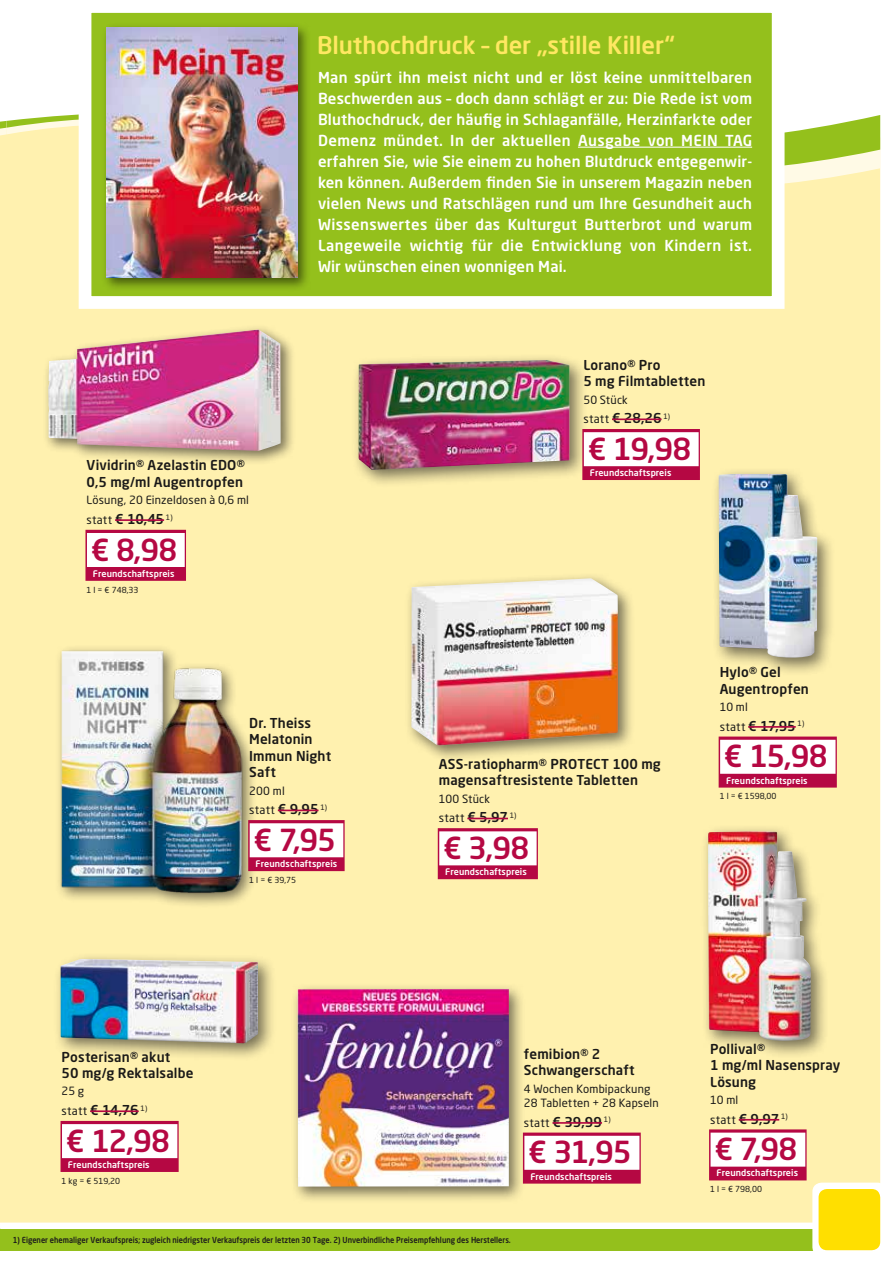
<style>
.page{position:relative;width:893px;height:1263px;background:#fff}
.page>*{position:absolute;margin:0;border:0;box-sizing:border-box;transform-origin:0 0}
._04_Angebotspreis{font:500 30px "Neo Sans Pro";letter-spacing:-.035em;color:#b50843}
.t1{font:500 24px "Neo Sans Pro";letter-spacing:-.005em;color:#ffe862}
.t2{font:500 15px/21px "Neo Sans Pro";letter-spacing:.01em;color:#fff;text-align:justify}
._01_Artikel{font:500 13.5px/16.5px "Neo Sans Pro";letter-spacing:.01em;color:#1a1918}
._03_statt_Preis{font:500 13.5px "Neo Sans Pro";letter-spacing:-.01em;color:#1a1918}
._03_statt_Preis-2{font:11.55px "Neo Sans Pro";letter-spacing:.025em;color:#1a1918}
._02_Text{font:11.25px/14.2px "Neo Sans Pro";letter-spacing:.015em;color:#1a1918}
._07_T_Wirberaten{font:500 9px "Neo Sans Pro";letter-spacing:.01em;color:#fff}
.t3{font:500 8.25px "Neo Sans Pro";color:#1d1d1b;scale:.9 1}
._05_Grundpreis{font:8.25px "Neo Sans Pro";color:#1a1918}
.s1{font-weight:400;font-size:11.55px}
.s2{font-weight:500;font-size:13.5px}
</style>
<div class="page">
<div style="left:0;top:209px;width:880px;height:1013px;background:#fff1af"></div>
<div style="left:0;top:1229px;width:880px;height:21px;background:#94c01c"></div>
<div style="left:812px;top:1182px;width:74px;height:74px;background:#fff;border-radius:9px"></div>
<div style="left:819px;top:1189px;width:61px;height:61px;background:#ffdf00;border-radius:9px"></div>
<svg style="left:0;top:121px;width:6px;height:88px"></svg>
<svg style="left:6px;top:114px;width:874px;height:113px;background:#eae99e"></svg>
<svg style="left:79px;top:12px;width:705px;height:298px;background:#a0c735"></svg>
<hr style="left:578px;top:147px;width:174px;height:1px;background:#fff">
<div style="left:101px;top:22px;width:210px;height:269px;background:#1a1918;opacity:.6"></div>
<img style="left:106px;top:27px;width:192px;height:251px">
<div style="left:53px;top:952px;width:223px;height:109px;background:#1a1918;opacity:.6"></div>
<img style="left:61px;top:959px;width:197px;height:84px">
<div style="left:61px;top:1121px;width:118px;height:51px;background:#b50843"></div>
<div style="left:62px;top:1124px;width:115px;height:34px;background:#fff"></div>
<hr style="left:90px;top:1110px;width:49px;height:2px;background:#b50843">
<div style="left:405px;top:572px;width:230px;height:190px;background:#1a1918;opacity:.6"></div>
<img style="left:411px;top:578px;width:207px;height:167px">
<div style="left:438px;top:828px;width:100px;height:51px;background:#b50843"></div>
<div style="left:439px;top:831px;width:98px;height:34px;background:#fff"></div>
<hr style="left:467px;top:818px;width:41px;height:1px;background:#b50843">
<div style="left:711px;top:467px;width:124px;height:209px;background:#1a1918;opacity:.6"></div>
<img style="left:719px;top:474px;width:98px;height:184px">
<div style="left:719px;top:736px;width:118px;height:52px;background:#b50843"></div>
<div style="left:720px;top:740px;width:115px;height:34px;background:#fff"></div>
<hr style="left:748px;top:726px;width:48px;height:2px;background:#b50843">
<div style="left:42px;top:324px;width:254px;height:141px;background:#1a1918;opacity:.6"></div>
<img style="left:48px;top:330px;width:233px;height:121px">
<div style="left:85px;top:530px;width:101px;height:51px;background:#b50843"></div>
<div style="left:87px;top:533px;width:98px;height:34px;background:#fff"></div>
<hr style="left:115px;top:519px;width:49px;height:2px;background:#b50843">
<div style="left:701px;top:824px;width:128px;height:235px;background:#1a1918;opacity:.6"></div>
<img style="left:708px;top:831px;width:103px;height:210px">
<div style="left:709px;top:1129px;width:98px;height:51px;background:#b50843"></div>
<div style="left:711px;top:1132px;width:94px;height:34px;background:#fff"></div>
<hr style="left:739px;top:1119px;width:40px;height:1px;background:#b50843">
<div style="left:351px;top:353px;width:237px;height:135px;background:#1a1918;opacity:.6"></div>
<img style="left:359px;top:360px;width:210px;height:110px">
<div style="left:582px;top:429px;width:118px;height:51px;background:#b50843"></div>
<div style="left:584px;top:432px;width:115px;height:34px;background:#fff"></div>
<hr style="left:612px;top:418px;width:49px;height:2px;background:#b50843">
<img style="left:28px;top:633px;width:249px;height:273px">
<div style="left:248px;top:820px;width:97px;height:51px;background:#b50843"></div>
<div style="left:250px;top:823px;width:93px;height:34px;background:#fff"></div>
<hr style="left:278px;top:809px;width:41px;height:2px;background:#b50843">
<div style="left:291px;top:982px;width:235px;height:221px;background:#1a1918;opacity:.6"></div>
<img style="left:298px;top:989px;width:211px;height:197px">
<div style="left:523px;top:1132px;width:118px;height:51px;background:#b50843"></div>
<div style="left:524px;top:1136px;width:115px;height:34px;background:#fff"></div>
<hr style="left:553px;top:1122px;width:49px;height:2px;background:#b50843">
<p class="t1" style="left:317px;top:30px;width:359px">Bluthochdruck – der „stille Killer“</p>
<p class="_01_Artikel" style="left:87px;top:457px;width:160px">Vividrin® Azelastin EDO®<br>0,5 mg/ml Augentropfen</p>
<p class="_02_Text" style="left:87px;top:493px;width:164px">Lösung, 20 Einzeldosen à 0,6 ml</p>
<p class="_03_statt_Preis" style="left:87px;top:510px;width:88px"><span class="s1">statt</span> € 10,45 <sup>1)</sup></p>
<p class="_04_Angebotspreis" style="left:91px;top:531px;width:88px">€ 8,98</p>
<p class="_07_T_Wirberaten" style="left:93px;top:568px;width:83px">Freundschaftspreis</p>
<p class="_05_Grundpreis" style="left:87px;top:585px;width:53px">1 l = € 748,33</p>
<p class="t2" style="left:318px;top:67px;width:436px">Man spürt ihn meist nicht und er löst keine unmittelbaren Beschwerden aus – doch dann schlägt er zu: Die Rede ist vom Bluthochdruck, der häufig in Schlaganfälle, Herzinfarkte oder Demenz mündet. In der aktuellen Ausgabe von MEIN TAG erfahren Sie, wie Sie einem zu hohen Blutdruck entgegenwir&shy;ken können. Außerdem finden Sie in unserem Magazin neben vielen News und Ratschlägen rund um Ihre Gesundheit auch Wissenswertes über das Kulturgut Butterbrot und warum Langeweile wichtig für die Entwicklung von Kindern ist.<br>Wir wünschen einen wonnigen Mai.</p>
<p class="_01_Artikel" style="left:583px;top:356px;width:124px">Lorano® Pro<br>5 mg Filmtabletten</p>
<p class="_02_Text" style="left:583px;top:392px;width:46px">50 Stück</p>
<p class="_03_statt_Preis" style="left:583px;top:410px;width:88px"><span class="s1">statt</span> € 28,26 <sup>1)</sup></p>
<p class="_04_Angebotspreis" style="left:588px;top:430px;width:105px">€ 19,98</p>
<p class="_07_T_Wirberaten" style="left:590px;top:467px;width:83px">Freundschaftspreis</p>
<p class="_01_Artikel" style="left:249px;top:714px;width:83px">Dr. Theiss<br>Melatonin<br>Immun Night<br>Saft</p>
<p class="_02_Text" style="left:249px;top:783px;width:37px">200 ml</p>
<p class="_03_statt_Preis-2" style="left:249px;top:803px;width:79px">statt <span class="s2">€ 9,95</span> <sup>1)</sup></p>
<p class="_04_Angebotspreis" style="left:253px;top:821px;width:84px">€ 7,95</p>
<p class="_07_T_Wirberaten" style="left:256px;top:858px;width:83px">Freundschaftspreis</p>
<p class="_05_Grundpreis" style="left:249px;top:875px;width:48px">1 l = € 39,75</p>
<p class="_01_Artikel" style="left:439px;top:755px;width:223px">ASS-ratiopharm® PROTECT 100 mg magensaftresistente Tabletten</p>
<p class="_02_Text" style="left:439px;top:791px;width:53px">100 Stück</p>
<p class="_03_statt_Preis-2" style="left:439px;top:811px;width:79px">statt <span class="s2">€ 5,97</span> <sup>1)</sup></p>
<p class="_04_Angebotspreis" style="left:443px;top:829px;width:88px">€ 3,98</p>
<p class="_07_T_Wirberaten" style="left:445px;top:866px;width:83px">Freundschaftspreis</p>
<p class="_01_Artikel" style="left:720px;top:664px;width:63px">Hylo® Gel</p>
<p class="_01_Artikel" style="left:720px;top:680px;width:91px">Augentropfen</p>
<p class="_02_Text" style="left:720px;top:700px;width:30px">10 ml</p>
<p class="_03_statt_Preis" style="left:720px;top:717px;width:86px"><span class="s1">statt</span> € 17,95 <sup>1)</sup></p>
<p class="_04_Angebotspreis" style="left:724px;top:737px;width:105px">€ 15,98</p>
<p class="_07_T_Wirberaten" style="left:726px;top:774px;width:83px">Freundschaftspreis</p>
<p class="_05_Grundpreis" style="left:720px;top:791px;width:58px">1 l = € 1598,00</p>
<p class="_01_Artikel" style="left:62px;top:1048px;width:133px">Posterisan® akut<br>50 mg/g Rektalsalbe</p>
<p class="_02_Text" style="left:62px;top:1084px;width:24px">25 g</p>
<p class="_03_statt_Preis" style="left:62px;top:1101px;width:87px"><span class="s1">statt</span> € 14,76 <sup>1)</sup></p>
<p class="_04_Angebotspreis" style="left:66px;top:1122px;width:106px">€ 12,98</p>
<p class="_07_T_Wirberaten" style="left:68px;top:1159px;width:83px">Freundschaftspreis</p>
<p class="_05_Grundpreis" style="left:62px;top:1176px;width:60px">1 kg = € 519,20</p>
<p class="_01_Artikel" style="left:524px;top:1045px;width:112px">femibion® 2<br>Schwangerschaft</p>
<p class="_02_Text" style="left:524px;top:1081px;width:136px">4 Wochen Kombipackung<br>28 Tabletten + 28 Kapseln</p>
<p class="_03_statt_Preis" style="left:524px;top:1113px;width:88px"><span class="s1">statt</span> € 39,99 <sup>1)</sup></p>
<p class="_04_Angebotspreis" style="left:528px;top:1133px;width:105px">€ 31,95</p>
<p class="_07_T_Wirberaten" style="left:530px;top:1170px;width:83px">Freundschaftspreis</p>
<p class="t3" style="left:13px;top:1234px;width:555px">1) Eigener ehemaliger Verkaufspreis; zugleich niedrigster Verkaufspreis der letzten 30 Tage. 2) Unverbindliche Preisempfehlung des Herstellers.</p>
<p class="_01_Artikel" style="left:710px;top:1040px;width:132px">Pollival®<br>1 mg/ml Nasenspray<br>Lösung</p>
<p class="_02_Text" style="left:710px;top:1092px;width:30px">10 ml</p>
<p class="_03_statt_Preis-2" style="left:710px;top:1112px;width:79px">statt <span class="s2">€ 9,97</span> <sup>1)</sup></p>
<p class="_04_Angebotspreis" style="left:714px;top:1130px;width:85px">€ 7,98</p>
<p class="_07_T_Wirberaten" style="left:716px;top:1167px;width:83px">Freundschaftspreis</p>
<p class="_05_Grundpreis" style="left:710px;top:1184px;width:53px">1 l = € 798,00</p>
</div>
